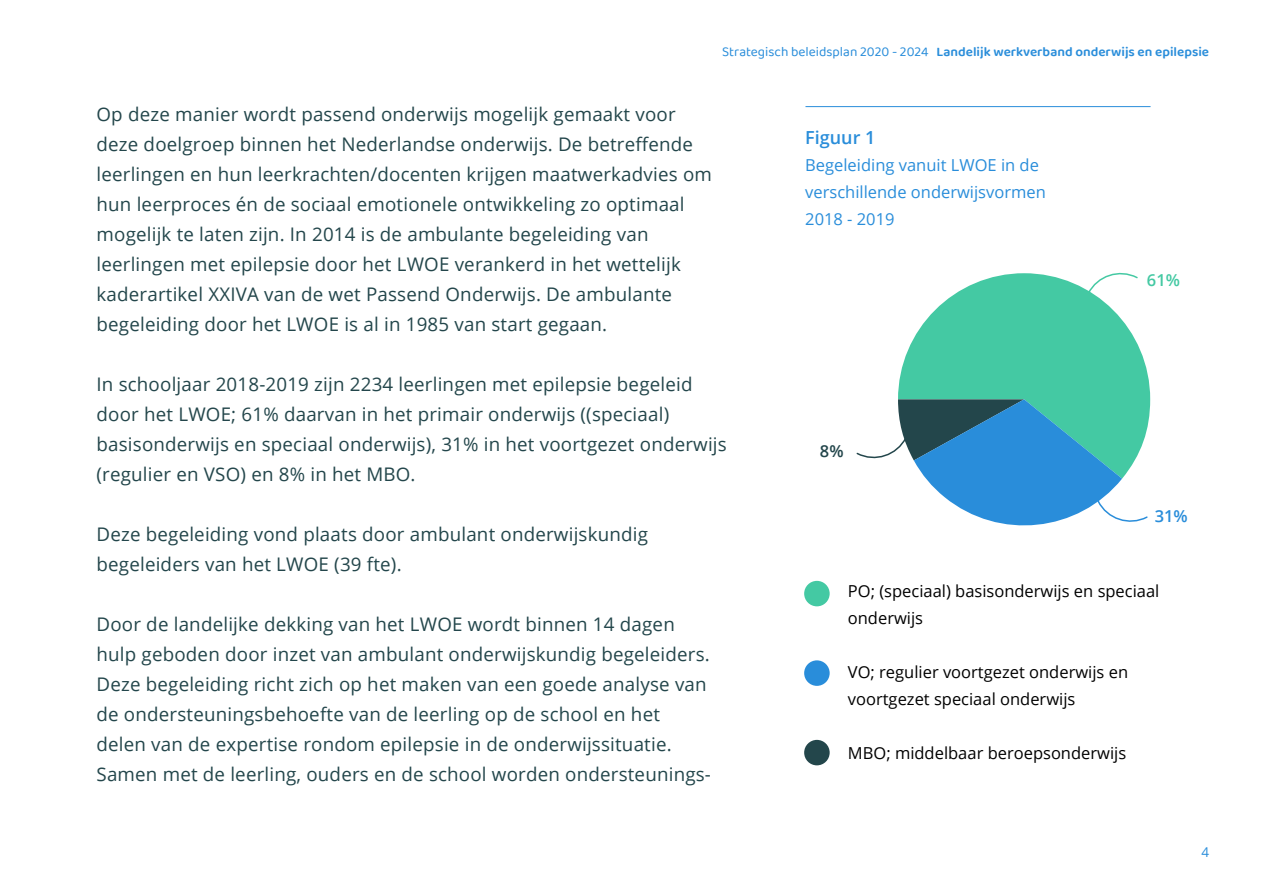
<style>
.page{position:relative;width:1263px;height:893px;background:#fff}
.page>*{position:absolute;margin:0;border:0;box-sizing:border-box;transform-origin:0 0}
.t1{font:18.75px/30px "Open Sans";letter-spacing:.01em;color:#23464b}
.t2{font:600 18px "Open Sans";color:#298dda}
.t3{font:16.5px/27px "Open Sans";color:#000}
.t4{font:16.5px/27px "Open Sans";color:#298dda}
.t5{font:600 16.5px "Open Sans";color:#44c9a3}
.t6{font:600 16.5px "Open Sans";color:#298dda}
.t7{font:600 16.5px "Open Sans";color:#23464b}
.t8{font:600 13.5px "Baloo 2";color:#298dda}
.t9{font:13.5px "Open Sans";color:#298dda}
.s1{font-weight:400}
</style>
<div class="page">
<hr style="left:805px;top:106px;width:345px;height:1px;background:#298dda">
<svg style="left:898px;top:273px;width:252px;height:145px;fill:#44c9a3"></svg>
<div style="left:804px;top:581px;width:26px;height:25px;background:#44c9a3;border-radius:50%"></div>
<div style="left:804px;top:660px;width:26px;height:26px;background:#298dda;border-radius:50%"></div>
<div style="left:804px;top:740px;width:26px;height:25px;background:#23464b;border-radius:50%"></div>
<svg style="left:1086px;top:272px;width:53px;height:23px"></svg>
<svg style="left:856px;top:399px;width:293px;height:127px"></svg>
<p class="t8" style="left:722px;top:42px;width:488px"><span class="s1">Strategisch beleidsplan 2020 - 2024</span> Landelijk werkverband onderwijs en epilepsie</p>
<p class="t1" style="left:97px;top:99px;width:617px">Op deze manier wordt passend onderwijs mogelijk gemaakt voor deze doelgroep binnen het Nederlandse onderwijs. De betreffende leerlingen en hun leerkrachten/docenten krijgen maatwerkadvies om hun leerproces én de sociaal emotionele ontwikkeling zo optimaal mogelijk te laten zijn. In 2014 is de ambulante begeleiding van leerlingen met epilepsie door het LWOE verankerd in het wettelijk kaderartikel XXIVA van de wet Passend Onderwijs. De ambulante begeleiding door het LWOE is al in 1985 van start gegaan.</p>
<p class="t2" style="left:805px;top:125px;width:72px">Figuur 1</p>
<p class="t4" style="left:805px;top:151px;width:235px">Begeleiding vanuit LWOE in de</p>
<p class="t4" style="left:805px;top:178px;width:242px">verschillende onderwijsvormen<br>2018 - 2019</p>
<p class="t5" style="left:1147px;top:268px;width:35px">61%</p>
<p class="t1" style="left:97px;top:369px;width:632px">In schooljaar 2018-2019 zijn 2234 leerlingen met epilepsie begeleid door het LWOE; 61% daarvan in het primair onderwijs ((speciaal) basisonderwijs en speciaal onderwijs), 31% in het voortgezet onderwijs (regulier en VSO) en 8% in het MBO.</p>
<p class="t1" style="left:97px;top:519px;width:553px">Deze begeleiding vond plaats door ambulant onderwijskundig begeleiders van het LWOE (39 fte).</p>
<p class="t1" style="left:97px;top:609px;width:616px">Door de landelijke dekking van het LWOE wordt binnen 14 dagen hulp geboden door inzet van ambulant onderwijskundig begeleiders.<br>Deze begeleiding richt zich op het maken van een goede analyse van de ondersteuningsbehoefte van de leerling op de school en het delen van de expertise rondom epilepsie in de onderwijssituatie.<br>Samen met de leerling, ouders en de school worden ondersteunings-</p>
<p class="t7" style="left:820px;top:440px;width:25px">8%</p>
<p class="t6" style="left:1155px;top:505px;width:35px">31%</p>
<p class="t3" style="left:848px;top:577px;width:313px">PO; (speciaal) basisonderwijs en speciaal onderwijs</p>
<p class="t3" style="left:848px;top:658px;width:282px">VO; regulier voortgezet onderwijs en voortgezet speciaal onderwijs</p>
<p class="t3" style="left:848px;top:739px;width:280px">MBO; middelbaar beroepsonderwijs</p>
<p class="t9" style="left:1201px;top:843px;width:9px">4</p>
</div>
